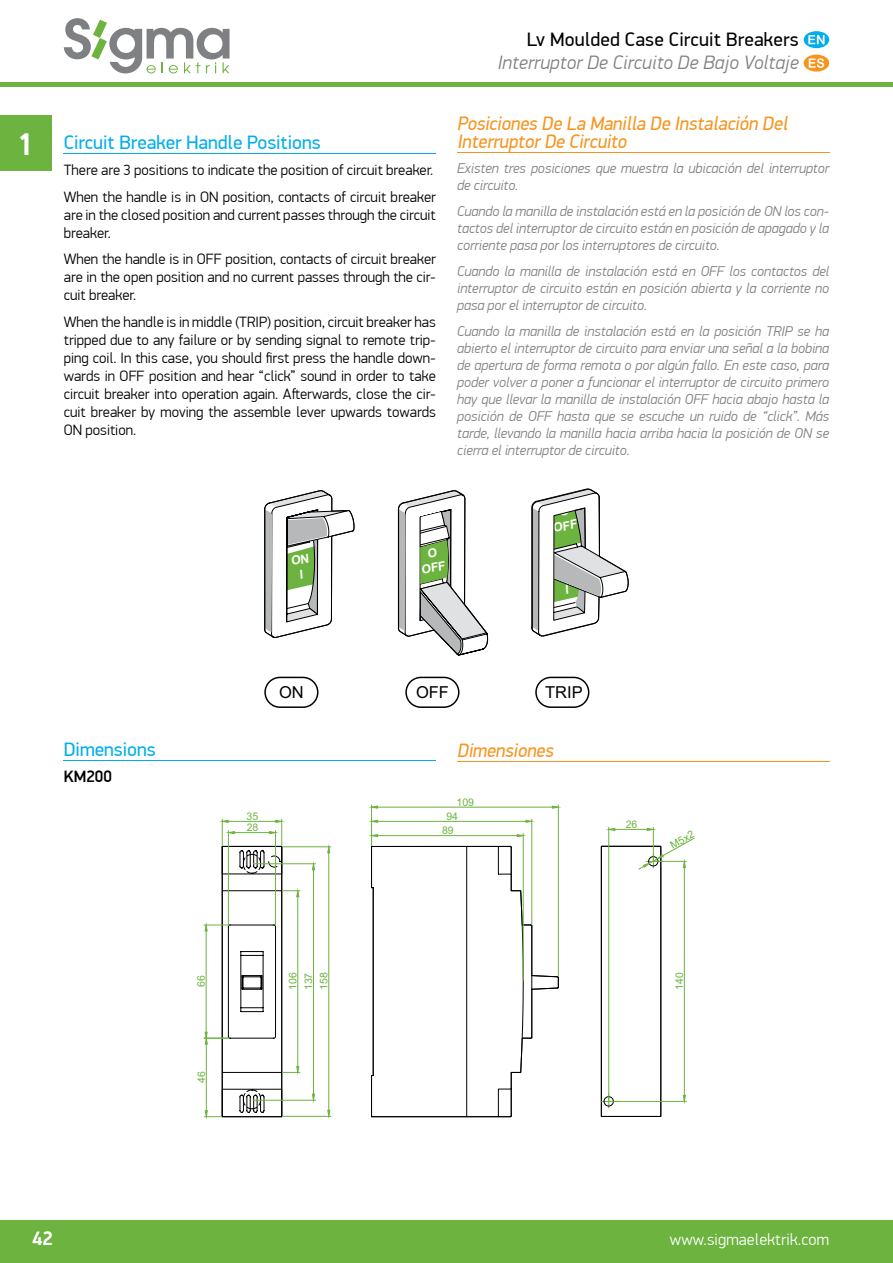
<style>
.page{position:relative;width:893px;height:1263px;background:#fff}
.page>*{position:absolute;margin:0;border:0;box-sizing:border-box;transform-origin:0 0}
.t1{font:700 31.5px "PF Din Display Pro";color:#fff}
.t2{font:italic 19.5px/18px "PF Din Display Pro";color:#f7941e;scale:.95 1}
.t3{font:19.5px "PF Din Display Pro";color:#00aeef}
.t4{font:italic 300 19.5px "PF Din Display Pro";letter-spacing:.01em;color:#7e8083}
.t5{font:19.5px "PF Din Display Pro";letter-spacing:.01em;color:#000}
.t6{font:700 19.5px "PF Din Display Pro";color:#fff}
.t7{font:300 16.5px "PF Din Display Pro";letter-spacing:.01em;color:#fff}
.t8{font:16.5px "Arial";color:#000}
.t9{font:500 16.5px "PF Din Display Pro";color:#000}
.t10{font:300 15px/18px "PF Din Display Pro";color:#000}
.t11{font:italic 300 14.25px/17.1px "PF Din Display Pro";color:#7e8083;text-align:justify}
.t12{font:700 12.45px/14.9px "Arial";color:#fff;text-align:center}
.t13{font:700 12.3px/14.7px "Arial";color:#fff;text-align:center}
.t14{font:10.5px "Arial";color:#6cb33f}
</style>
<div class="page">
<div style="left:0;top:82px;width:893px;height:5px;background:#6cb33f"></div>
<div style="left:0;top:115px;width:51px;height:55px;background:#6cb33f"></div>
<svg style="left:64px;top:18px;width:166px;height:55px"></svg>
<div style="left:0;top:1220px;width:893px;height:43px;background:#6cb33f"></div>
<svg style="left:804px;top:31px;width:25px;height:17px"></svg>
<svg style="left:808px;top:35px;width:16px;height:9px"></svg>
<div style="left:804px;top:55px;width:25px;height:17px;background:#f7941e;border-radius:50%"></div>
<svg style="left:809px;top:58px;width:15px;height:10px"></svg>
<hr style="left:457px;top:152px;width:372px;height:1px;background:#f7941e">
<hr style="left:457px;top:761px;width:372px;height:1px;background:#f7941e">
<hr style="left:64px;top:153px;width:372px;height:1px;background:#00aeef">
<hr style="left:64px;top:760px;width:372px;height:1px;background:#00aeef">
<div style="left:264px;top:677px;width:54px;height:31px;border:1px solid #000;border-radius:15px"></div>
<div style="left:405px;top:677px;width:54px;height:31px;border:1px solid #000;border-radius:15px"></div>
<div style="left:535px;top:677px;width:54px;height:31px;border:1px solid #000;border-radius:15px"></div>
<svg style="left:264px;top:490px;width:365px;height:166px"></svg>
<hr style="left:371px;top:805px;width:1px;height:40px;background:#6cb33f">
<hr style="left:558px;top:805px;width:1px;height:171px;background:#6cb33f">
<hr style="left:378px;top:807px;width:174px;height:1px;background:#6cb33f">
<svg style="left:372px;top:805px;width:6px;height:4px"></svg>
<svg style="left:552px;top:805px;width:7px;height:4px"></svg>
<svg style="left:300px;top:846px;width:361px;height:270px"></svg>
<hr style="left:608px;top:827px;width:1px;height:273px;background:#6cb33f">
<hr style="left:653px;top:827px;width:1px;height:33px;background:#6cb33f">
<hr style="left:615px;top:829px;width:32px;height:1px;background:#6cb33f">
<svg style="left:608px;top:828px;width:7px;height:3px"></svg>
<svg style="left:647px;top:828px;width:7px;height:3px"></svg>
<svg style="left:602px;top:837px;width:93px;height:271px"></svg>
<hr style="left:283px;top:846px;width:48px;height:1px;background:#6cb33f">
<hr style="left:282px;top:1116px;width:49px;height:1px;background:#6cb33f">
<hr style="left:328px;top:853px;width:1px;height:257px;background:#6cb33f">
<svg style="left:327px;top:846px;width:4px;height:7px"></svg>
<svg style="left:327px;top:1109px;width:4px;height:8px"></svg>
<svg style="left:204px;top:819px;width:96px;height:298px"></svg>
<hr style="left:253px;top:863px;width:63px;height:1px;background:#6cb33f">
<hr style="left:253px;top:1100px;width:63px;height:1px;background:#6cb33f">
<hr style="left:313px;top:870px;width:1px;height:224px;background:#6cb33f">
<svg style="left:312px;top:863px;width:3px;height:7px"></svg>
<svg style="left:312px;top:1093px;width:3px;height:8px"></svg>
<hr style="left:523px;top:833px;width:1px;height:147px;background:#6cb33f">
<hr style="left:378px;top:835px;width:139px;height:1px;background:#6cb33f">
<svg style="left:516px;top:834px;width:8px;height:3px"></svg>
<hr style="left:532px;top:819px;width:1px;height:106px;background:#6cb33f">
<hr style="left:378px;top:821px;width:148px;height:1px;background:#6cb33f">
<svg style="left:372px;top:819px;width:6px;height:26px"></svg>
<svg style="left:525px;top:819px;width:8px;height:4px"></svg>
<svg style="left:532px;top:489px;width:96px;height:147px"></svg>
<svg style="left:265px;top:490px;width:89px;height:218px"></svg>
<h1 class="t1" style="left:17px;top:125px;width:18px">1</h1>
<h2 class="t3" style="left:64px;top:130px;width:258px">Circuit Breaker Handle Positions</h2>
<p class="t10" style="left:64px;top:157px;width:374px;line-height:26.5px">There are 3 positions to indicate the position of circuit breaker.<br>When the handle is in ON position, contacts of circuit breaker</p>
<p class="t10" style="left:64px;top:206px;width:374px">are in the closed position and current passes through the circuit breaker.</p>
<p class="t10" style="left:64px;top:250px;width:374px;text-align:justify">When the handle is in OFF position, contacts of circuit breaker are in the open position and no current passes through the cir&shy;cuit breaker.</p>
<p class="t10" style="left:64px;top:313px;width:374px;text-align:justify">When the handle is in middle (TRIP) position, circuit breaker has tripped due to any failure or by sending signal to remote trip&shy;ping coil. In this case, you should first press the handle down&shy;wards in OFF position and hear “click” sound in order to take circuit breaker into operation again. Aſterwards, close the cir&shy;cuit breaker by moving the assemble lever upwards towards ON position.</p>
<h2 class="t5" style="left:527px;top:28px;width:273px">Lv Moulded Case Circuit Breakers</h2>
<h2 class="t4" style="left:498px;top:52px;width:303px">Interruptor De Circuito De Bajo Voltaje</h2>
<h2 class="t2" style="left:457px;top:114px;width:353px">Posiciones De La Manilla De Instalación Del<br>InterruptorDe Circuito</h2>
<p class="t11" style="left:457px;top:160px;width:374px">Existen tres posiciones que muestra la ubicación del interruptor de circuito.</p>
<p class="t11" style="left:457px;top:203px;width:374px">Cuando la manilla de instalación está en la posición de ON los con&shy;tactos del interruptor de circuito están en posición de apagado y la corriente pasa por los interruptores de circuito.</p>
<p class="t11" style="left:457px;top:263px;width:374px">Cuando la manilla de instalación está en OFF los contactos del interruptor de circuito están en posición abierta y la corriente no pasa por el interruptor de circuito.</p>
<p class="t11" style="left:457px;top:322px;width:374px">Cuando la manilla de instalación está en la posición TRIP se ha abierto el interruptor de circuito para enviar una señal a la bobina de apertura de forma remota o por algún fallo. En este caso, para poder volver a poner a funcionar el interruptor de circuito primero hay que llevar la manilla de instalación OFF hacia abajo hasta la posición de OFF hasta que se escuche un ruido de “click”. Más tarde, llevando la manilla hacia arriba hacia la posición de ON se cierra el interruptor de circuito.</p>
<p class="t13" style="left:418px;top:548px;width:26px;rotate:-10deg">O<br>OFF</p>
<p class="t12" style="left:549px;top:506px;width:26px;rotate:-10deg">O<br>OFF</p>
<h2 class="t3" style="left:64px;top:737px;width:93px">Dimensions</h2>
<p class="t9" style="left:64px;top:767px;width:50px">KM200</p>
<p class="t14" style="left:247px;top:810px;width:13px">35</p>
<p class="t14" style="left:247px;top:821px;width:13px">28</p>
<p class="t8" style="left:279px;top:682px;width:26px">ON</p>
<p class="t8" style="left:416px;top:682px;width:34px">OFF</p>
<p class="t8" style="left:545px;top:682px;width:39px">TRIP</p>
<h2 class="t2" style="left:457px;top:741px;width:107px">Dimensiones</h2>
<p class="t14" style="left:457px;top:795px;width:19px">109</p>
<p class="t14" style="left:446px;top:809px;width:13px">94</p>
<p class="t14" style="left:442px;top:824px;width:13px">89</p>
<p class="t14" style="left:626px;top:818px;width:13px">26</p>
<p class="t14" style="left:668px;top:839px;width:27px;rotate:-29deg">M5x2</p>
<p class="t14" style="left:194px;top:987px;width:13px;rotate:-90deg">66</p>
<p class="t14" style="left:195px;top:1082px;width:13px;rotate:-90deg">46</p>
<p class="t14" style="left:286px;top:990px;width:19px;rotate:-90deg">106</p>
<p class="t14" style="left:317px;top:990px;width:19px;rotate:-90deg">158</p>
<p class="t14" style="left:302px;top:990px;width:19px;rotate:-90deg">137</p>
<p class="t14" style="left:673px;top:989px;width:19px;rotate:-90deg">140</p>
<h2 class="t6" style="left:32px;top:1227px;width:23px">42</h2>
<p class="t7" style="left:670px;top:1230px;width:161px">www.sigmaelektrik.com</p>
</div>
